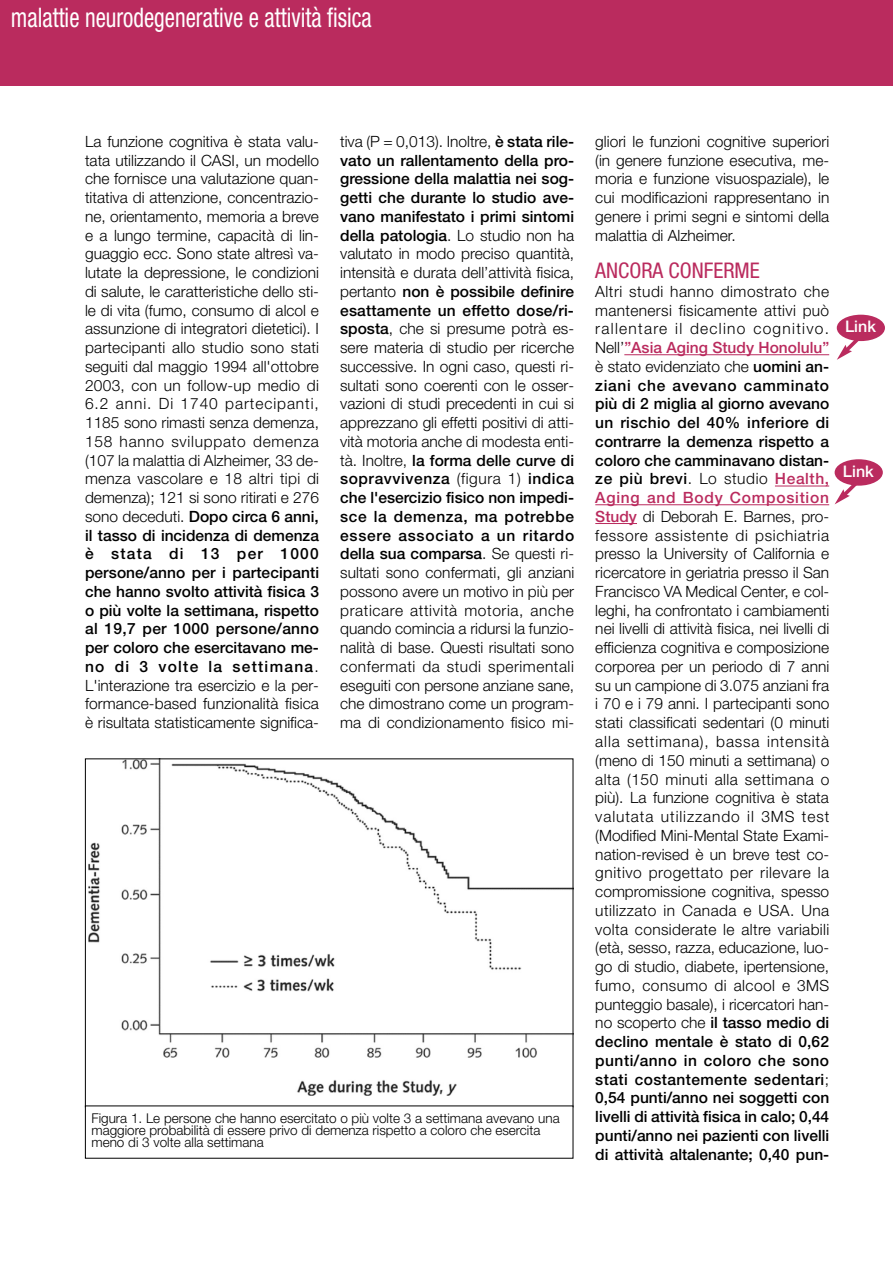
<style>
.page{position:relative;width:893px;height:1263px;background:#fff}
.page>*{position:absolute;margin:0;border:0;box-sizing:border-box;transform-origin:0 0}
.t1{font:condensed 27px "Helvetica Neue";color:#fff;scale:.85 1}
.t2{font:condensed 21.6px "Helvetica Neue";color:#ba2b5e}
.t3{font:500 16.05px "Helvetica Neue";color:#fff}
.t4{font:300 15.6px/18.8px "Helvetica Neue";color:#000;text-align:justify}
.t5{font:300 13.5px/12px "Helvetica Neue";color:#000}
.s1{font-weight:500}
.s2{font-weight:500;color:#ba2b5e}
</style>
<div class="page">
<hr style="left:624px;top:354px;width:205px;height:1px;background:#ba2b5e">
<hr style="left:775px;top:486px;width:54px;height:1px;background:#ba2b5e">
<hr style="left:595px;top:504px;width:234px;height:1px;background:#ba2b5e">
<hr style="left:595px;top:523px;width:42px;height:1px;background:#ba2b5e">
<img style="left:88px;top:760px;width:483px;height:335px">
<div style="left:0;top:0;width:893px;height:85px;background:#ba2b5e"></div>
<div style="left:837px;top:315px;width:48px;height:26px;background:#ba2b5e;border-radius:50%"></div>
<svg style="left:837px;top:330px;width:30px;height:30px"></svg>
<div style="left:835px;top:459px;width:48px;height:27px;background:#ba2b5e;border-radius:50%"></div>
<svg style="left:835px;top:475px;width:30px;height:29px"></svg>
<h1 class="t1" style="left:11px;top:8px;width:426px">malattie neurodegenerative e attività fisica</h1>
<p class="t4" style="left:85px;top:133px;width:236px">La funzione cognitiva è stata valu&shy;tata utilizzando il CASI, un modello che fornisce una valutazione quan&shy;titativa di attenzione, concentrazio&shy;ne, orientamento, memoria a breve e a lungo termine, capacità di lin&shy;guaggio ecc. Sono state altresì va&shy;lutate la depressione, le condizioni di salute, le caratteristiche dello sti&shy;le di vita (fumo, consumo di alcol e assunzione di integratori dietetici). I partecipanti allo studio sono stati seguiti dal maggio 1994 all'ottobre 2003, con un follow-up medio di 6.2 anni. Di 1740 partecipanti, 1185 sono rimasti senza demenza, 158 hanno sviluppato demenza (107 la malattia di Alzheimer, 33 de&shy;menza vascolare e 18 altri tipi di demenza); 121 si sono ritirati e 276 sono deceduti. <span class="s1">Dopo circa 6 anni, il tasso di incidenza di demenza è stata di 13 per 1000 persone/anno per i partecipanti che hanno svolto attività fisica 3 o più volte la settimana, rispetto al 19,7 per 1000 persone/anno per coloro che esercitavano me&shy;no di 3 volte la settimana</span>.<br>L'interazione tra esercizio e la per&shy;formance-based funzionalità fisica è risultata statisticamente significa-</p>
<p class="t4" style="left:340px;top:133px;width:236px">tiva (P = 0,013). Inoltre, <span class="s1">è stata rile&shy;vato un rallentamento della pro&shy;gressione della malattia nei sog&shy;getti che durante lo studio ave&shy;vano manifestato i primi sintomi della patologia</span>. Lo studio non ha valutato in modo preciso quantità, intensità e durata dell’attività fisica, pertanto <span class="s1">non è possibile definire esattamente un effetto dose/ri&shy;sposta</span>, che si presume potrà es&shy;sere materia di studio per ricerche successive. In ogni caso, questi ri&shy;sultati sono coerenti con le osser&shy;vazioni di studi precedenti in cui si apprezzano gli effetti positivi di atti&shy;vità motoria anche di modesta enti&shy;tà. Inoltre, <span class="s1">la forma delle curve di sopravvivenza</span> (figura 1) <span class="s1">indica che l'esercizio fisico non impedi&shy;sce la demenza, ma potrebbe essere associato a un ritardo della sua comparsa</span>. Se questi ri&shy;sultati sono confermati, gli anziani possono avere un motivo in più per praticare attività motoria, anche quando comincia a ridursi la funzio&shy;nalità di base. Questi risultati sono confermati da studi sperimentali eseguiti con persone anziane sane, che dimostrano come un program&shy;ma di condizionamento fisico mi-</p>
<p class="t4" style="left:595px;top:133px;width:236px">gliori le funzioni cognitive superiori (in genere funzione esecutiva, me&shy;moria e funzione visuospaziale), le cui modificazioni rappresentano in genere i primi segni e sintomi della malattia di Alzheimer.</p>
<h2 class="t2" style="left:595px;top:263px;width:166px">ANCORA CONFERME</h2>
<p class="t4" style="left:595px;top:283px;width:236px">Altri studi hanno dimostrato che mantenersi fisicamente attivi può rallentare il declino cognitivo.<br>Nell’<span class="s2">”Asia Aging Study Honolulu” </span>è stato evidenziato che <span class="s1">uomini an&shy;ziani che avevano camminato più di 2 miglia al giorno avevano un rischio del 40% inferiore di contrarre la demenza rispetto a coloro che camminavano distan&shy;ze più brevi</span>. Lo studio <span class="s2">Health, Aging and Body Composition Study</span> di Deborah E. Barnes, pro&shy;fessore assistente di psichiatria presso la University of California e ricercatore in geriatria presso il San Francisco VA Medical Center, e col&shy;leghi, ha confrontato i cambiamenti nei livelli di attività fisica, nei livelli di efficienza cognitiva e composizione corporea per un periodo di 7 anni su un campione di 3.075 anziani fra i 70 e i 79 anni. I partecipanti sono stati classificati sedentari (0 minuti alla settimana), bassa intensità (meno di 150 minuti a settimana) o alta (150 minuti alla settimana o più). La funzione cognitiva è stata valutata utilizzando il 3MS test (Modified Mini-Mental State Exami&shy;nation-revised è un breve test co&shy;gnitivo progettato per rilevare la compromissione cognitiva, spesso utilizzato in Canada e USA. Una volta considerate le altre variabili (età, sesso, razza, educazione, luo&shy;go di studio, diabete, ipertensione, fumo, consumo di alcool e 3MS punteggio basale), i ricercatori han&shy;no scoperto che <span class="s1">il tasso medio di declino mentale è stato di 0,62 punti/anno in coloro che sono stati costantemente sedentari</span>; <span class="s1">0,54 punti/anno nei soggetti con livelli di attività fisica in calo; 0,44 punti/anno nei pazienti con livelli di attività altalenante; 0,40 pun-</span></p>
<p class="t5" style="left:91px;top:1113px;width:470px">Figura 1. Le persone che hanno esercitato o più volte 3 a settimana avevano una maggiore probabilità di essere privo di demenza rispetto a coloro che esercita meno di 3 volte alla settimana</p>
<p class="t3" style="left:845px;top:320px;width:32px">Link</p>
<p class="t3" style="left:843px;top:465px;width:32px">Link</p>
</div>
